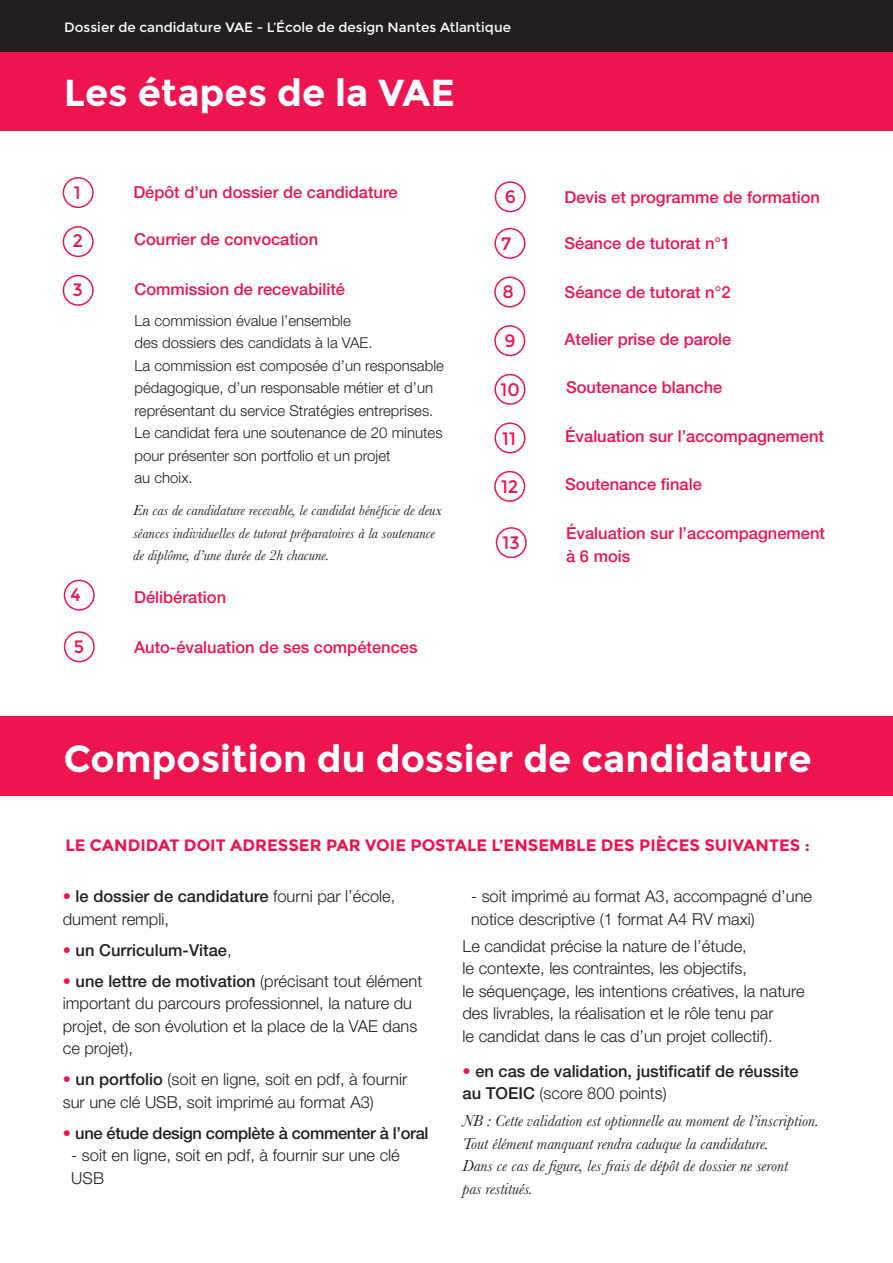
<style>
.page{position:relative;width:893px;height:1263px;background:#fff}
.page>*{position:absolute;margin:0;border:0;box-sizing:border-box;transform-origin:0 0}
.t1{font:700 37.5px "Montserrat";color:#fff}
.t2{font:18px "Montserrat";color:#ed1450}
.t3{font:300 16.5px/22.5px "Helvetica Neue LT Std";color:#231f20}
.t4{font:500 16.5px/22.5px "Helvetica Neue LT Std";color:#ed1450}
.t5{font:italic 16.5px/22.5px "Baskerville";color:#231f20}
.t6{font:700 16.5px "Montserrat";color:#ed1450}
.t7{font:500 16.5px "Helvetica Neue LT Std";color:#231f20}
.t8{font:500 16.5px "Helvetica Neue LT Std";letter-spacing:-.02em;color:#231f20}
.t9{font:300 15px/22.5px "Helvetica Neue LT Std";color:#231f20}
.t10{font:italic 15px/22.5px "Baskerville";color:#231f20}
.t11{font:13.5px "Montserrat";color:#fff}
.s1{color:#ed1450}
.s2{font-weight:500}
.s3{font-weight:300;color:#ed1450}
.s4{font-weight:300}
</style>
<div class="page">
<div style="left:494px;top:422px;width:31px;height:31px;border:2px solid #ed1450;border-radius:50%"></div>
<div style="left:494px;top:276px;width:31px;height:31px;border:2px solid #ed1450;border-radius:50%"></div>
<div style="left:0;top:51px;width:892px;height:79px;background:#ed1450"></div>
<div style="left:0;top:0;width:893px;height:51px;background:#231f20"></div>
<div style="left:0;top:716px;width:892px;height:80px;background:#ed1450"></div>
<div style="left:63px;top:177px;width:31px;height:31px;border:2px solid #ed1450;border-radius:50%"></div>
<div style="left:63px;top:275px;width:31px;height:31px;border:2px solid #ed1450;border-radius:50%"></div>
<div style="left:494px;top:228px;width:31px;height:31px;border:2px solid #ed1450;border-radius:50%"></div>
<div style="left:63px;top:226px;width:31px;height:31px;border:2px solid #ed1450;border-radius:50%"></div>
<div style="left:494px;top:325px;width:31px;height:31px;border:2px solid #ed1450;border-radius:50%"></div>
<div style="left:494px;top:374px;width:31px;height:31px;border:2px solid #ed1450;border-radius:50%"></div>
<div style="left:494px;top:471px;width:31px;height:31px;border:2px solid #ed1450;border-radius:50%"></div>
<div style="left:64px;top:580px;width:31px;height:31px;border:2px solid #ed1450;border-radius:50%"></div>
<div style="left:64px;top:631px;width:31px;height:31px;border:2px solid #ed1450;border-radius:50%"></div>
<div style="left:495px;top:181px;width:31px;height:31px;border:2px solid #ed1450;border-radius:50%"></div>
<div style="left:496px;top:527px;width:31px;height:31px;border:2px solid #ed1450;border-radius:50%"></div>
<p class="t11" style="left:64px;top:19px;width:448px">Dossier de candidature VAE - L’École de design Nantes Atlantique</p>
<p class="t1" style="left:64px;top:71px;width:393px">Les étapes de la VAE</p>
<p class="t2" style="left:74px;top:182px;width:8px">1</p>
<p class="t4" style="left:133px;top:181px;width:266px">Dépôt d’un dossier de candidature</p>
<p class="t2" style="left:505px;top:186px;width:13px">6</p>
<p class="t4" style="left:564px;top:185px;width:257px">Devis et programme de formation</p>
<p class="t2" style="left:73px;top:230px;width:12px">2</p>
<p class="t4" style="left:134px;top:228px;width:186px">Courrier de convocation</p>
<p class="t2" style="left:501px;top:233px;width:12px">7</p>
<p class="t2" style="left:502px;top:281px;width:13px">8</p>
<p class="t4" style="left:565px;top:281px;width:167px">Séance de tutorat n°2</p>
<p class="t4" style="left:564px;top:232px;width:167px">Séance de tutorat n°1</p>
<p class="t4" style="left:134px;top:277px;width:212px">Commission de recevabilité</p>
<p class="t9" style="left:134px;top:309px;width:311px">La commission évalue l’ensemble<br>des dossiers des candidats à la VAE.<br>La commission est composée d’un responsable pédagogique, d’un responsable métier et d’un représentant du service Stratégies entreprises.<br>Le candidat fera une soutenance de 20 minutes pour présenter son portfolio et un projet<br>au choix.</p>
<p class="t10" style="left:133px;top:499px;width:310px">En cas de candidature recevable, le candidat bénéficie de deux séances individuelles de tutorat préparatoires à la soutenance de diplôme, d’une durée de 2h chacune.</p>
<p class="t2" style="left:73px;top:280px;width:12px">3</p>
<p class="t4" style="left:564px;top:328px;width:168px">Atelier prise de parole</p>
<p class="t2" style="left:505px;top:330px;width:13px">9</p>
<p class="t4" style="left:566px;top:376px;width:158px">Soutenance blanche</p>
<p class="t2" style="left:501px;top:379px;width:21px">10</p>
<p class="t4" style="left:565px;top:424px;width:260px">Évaluation sur l’accompagnement</p>
<p class="t2" style="left:502px;top:428px;width:15px">11</p>
<p class="t4" style="left:565px;top:473px;width:138px">Soutenance finale</p>
<p class="t2" style="left:501px;top:476px;width:19px">12</p>
<p class="t4" style="left:566px;top:522px;width:260px">Évaluation sur l’accompagnement à 6 mois</p>
<p class="t2" style="left:502px;top:532px;width:19px">13</p>
<p class="t2" style="left:71px;top:584px;width:12px">4</p>
<p class="t2" style="left:74px;top:636px;width:12px">5</p>
<p class="t4" style="left:134px;top:585px;width:94px">Délibération</p>
<p class="t4" style="left:134px;top:635px;width:285px">Auto-évaluation de ses compétences</p>
<p class="t1" style="left:64px;top:736px;width:749px">Composition du dossier de candidature</p>
<p class="t6" style="left:65px;top:835px;width:746px">LE CANDIDAT DOIT ADRESSER PAR VOIE POSTALE L’ENSEMBLE DES PIÈCES SUIVANTES :</p>
<p class="t3" style="left:63px;top:885px;width:334px"><span class="s1">•</span> <span class="s2">le dossier de candidature</span> fourni par l’école, dument rempli,</p>
<p class="t7" style="left:63px;top:940px;width:170px"><span class="s3">•</span> un Curriculum-Vitae<span class="s4">,</span></p>
<p class="t3" style="left:63px;top:969px;width:361px"><span class="s1">•</span> <span class="s2">une lettre de motivation</span> (précisant tout élément important du parcours professionnel, la nature du projet, de son évolution et la place de la VAE dans ce projet),</p>
<p class="t3" style="left:63px;top:1068px;width:346px"><span class="s1">•</span> <span class="s2">un portfolio</span> (soit en ligne, soit en pdf, à fournir sur une clé USB, soit imprimé au format A3)</p>
<p class="t8" style="left:63px;top:1123px;width:367px"><span class="s3">•</span> une étude design complète à commenter à l’oral</p>
<p class="t3" style="left:71px;top:1144px;width:330px">- soit en ligne, soit en pdf, à fournir sur une clé<br>USB</p>
<p class="t3" style="left:471px;top:885px;width:343px">- soit imprimé au format A3, accompagné d’une notice descriptive (1 format A4 RV maxi)</p>
<p class="t3" style="left:462px;top:934px;width:286px">Le candidat précise la nature de l’étude,</p>
<p class="t3" style="left:462px;top:957px;width:286px">le contexte, les contraintes, les objectifs,</p>
<p class="t3" style="left:462px;top:979px;width:344px">le séquençage, les intentions créatives, la nature des livrables, la réalisation et le rôle tenu par</p>
<p class="t3" style="left:462px;top:1024px;width:312px">le candidat dans le cas d’un projet collectif).</p>
<p class="t7" style="left:462px;top:1061px;width:338px"><span class="s3">•</span> en cas de validation, justificatif de réussite</p>
<p class="t3" style="left:462px;top:1082px;width:206px"><span class="s2">au TOEIC</span> (score 800 points)</p>
<p class="t5" style="left:462px;top:1109px;width:358px">NB : Cette validation est optionnelle au moment de l’inscription.<br>Tout élément manquant rendra caduque la candidature.</p>
<p class="t5" style="left:462px;top:1154px;width:327px">Dans ce cas de figure, les frais de dépôt de dossier ne seront</p>
<p class="t5" style="left:462px;top:1177px;width:72px">pas restitués.</p>
</div>
